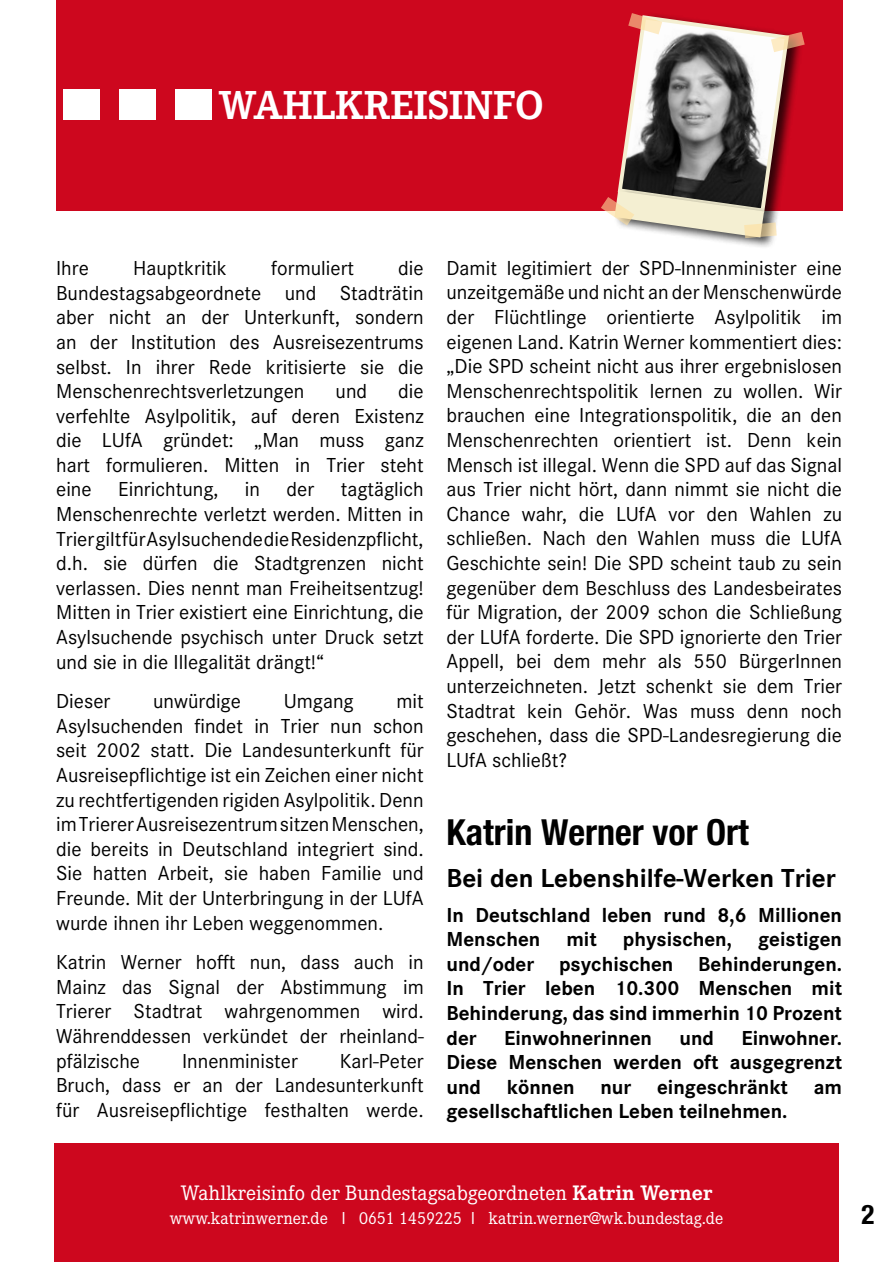
<style>
.page{position:relative;width:893px;height:1263px;background:#fff}
.page>*{position:absolute;margin:0;border:0;box-sizing:border-box;transform-origin:0 0}
.t1{font:700 206.7px "Corporate E";color:#fff;scale:1.18 1}
.t2{font:700 42px "Corporate E";color:#fff}
.t3{font:700 condensed 36px "Helvetica Neue";color:#000}
.t4{font:700 27px "Corporate S";color:#000}
.t5{font:700 condensed 27px "Helvetica Neue";color:#000}
.t6{font:21.75px "Corporate E";color:#fff}
.t7{font:21px/24.6px "Corporate S";color:#000;text-align:justify}
.t8{font:700 21px/24.6px "Corporate S";color:#000;text-align:justify}
.t9{font:18px "Corporate E";color:#fff}
.s1{font-weight:700}
.s2{font-family:"Corporate S"}
</style>
<div class="page">
<div style="left:54px;top:1144px;width:785px;height:118px;background:#cd071e"></div>
<div style="left:56px;top:0;width:786px;height:210px;background:#cd071e"></div>
<div style="left:614px;top:187px;width:164px;height:62px;background:#000;opacity:.75"></div>
<svg style="left:601px;top:13px;width:204px;height:225px"></svg>
<h1 class="t1" style="left:53px;top:-66px;width:145px">...</h1>
<h2 class="t2" style="left:219px;top:81px;width:326px">WAHLKREISINFO</h2>
<p class="t7" style="left:56px;top:256px;width:34px">Ihre</p>
<p class="t7" style="left:133px;top:256px;width:95px">Hauptkritik</p>
<p class="t7" style="left:271px;top:256px;width:84px">formuliert</p>
<p class="t7" style="left:56px;top:256px;width:369px;text-indent:342px">die Bundestagsabgeordnete und Stadträtin aber nicht an der Unterkunft, sondern an der Institution des Ausreisezentrums selbst. In ihrer Rede kritisierte sie die Menschenrechtsverletzungen</p>
<p class="t7" style="left:56px;top:379px;width:369px;text-indent:342px">die verfehlte Asylpolitik, auf deren Existenz die LUfA gründet: „Man muss ganz hart formulieren. Mitten in Trier steht eine</p>
<p class="t7" style="left:336px;top:379px;width:33px">und</p>
<p class="t7" style="left:56px;top:477px;width:369px;text-indent:285px">tagtäglich Menschenrechte verletzt werden. Mitten in Trier gilt für Asylsuchende die Residenzpflicht, d.h. sie dürfen die Stadtgrenzen nicht verlassen. Dies nennt man Freiheitsentzug!<br>Mitten in Trier existiert eine Einrichtung, die Asylsuchende psychisch unter Druck setzt und sie in die Illegalität drängt!“</p>
<p class="t7" style="left:56px;top:689px;width:56px">Dieser</p>
<p class="t7" style="left:153px;top:689px;width:89px">unwürdige</p>
<p class="t7" style="left:284px;top:689px;width:72px">Umgang</p>
<p class="t7" style="left:118px;top:477px;width:102px">Einrichtung,</p>
<p class="t7" style="left:245px;top:477px;width:17px">in</p>
<p class="t7" style="left:287px;top:477px;width:29px">der</p>
<p class="t7" style="left:56px;top:689px;width:369px;text-indent:340px">mit Asylsuchenden findet in Trier nun schon seit 2002 statt. Die Landesunterkunft für Ausreisepflichtige ist ein Zeichen einer nicht zu rechtfertigenden rigiden Asylpolitik. Denn im Trierer Ausreisezentrum sitzen Menschen, die bereits in Deutschland integriert sind.<br>Sie hatten Arbeit, sie haben Familie und Freunde. Mit der Unterbringung in der LUfA wurde ihnen ihr Leben weggenommen.</p>
<p class="t7" style="left:56px;top:950px;width:369px">Katrin Werner hofft nun, dass auch in Mainz das Signal der Abstimmung im Trierer Stadtrat wahrgenommen wird.<br>Währenddessen verkündet der rheinland&shy;pfälzische</p>
<p class="t7" style="left:182px;top:1048px;width:117px">Innenminister</p>
<p class="t7" style="left:56px;top:1048px;width:369px;text-indent:284px">Karl-Peter Bruch, dass er an der Landesunterkunft für Ausreisepflichtige festhalten werde.</p>
<p class="t7" style="left:446px;top:256px;width:397px">Damit legitimiert der SPD-Innenminister eine unzeitgemäße und nicht an der Menschenwürde der Flüchtlinge orientierte Asylpolitik im eigenen Land. Katrin Werner kommentiert dies: „Die SPD scheint nicht aus ihrer ergebnislosen Menschenrechtspolitik lernen zu wollen. Wir brauchen eine Integrationspolitik, die an den Menschenrechten orientiert ist. Denn kein Mensch ist illegal. Wenn die SPD auf das Signal aus Trier nicht hört, dann nimmt sie nicht die Chance wahr, die LUfA vor den Wahlen zu schließen. Nach den Wahlen muss die LUfA Geschichte sein! Die SPD scheint taub zu sein gegenüber dem Beschluss des Landesbeirates für Migration, der 2009 schon die Schließung der LUfA forderte. Die SPD ignorierte den Trier Appell, bei dem mehr als 550 BürgerInnen unterzeichneten. Jetzt schenkt sie dem Trier Stadtrat kein Gehör. Was muss denn noch geschehen, dass die SPD-Landesregierung die LUfA schließt?</p>
<h3 class="t3" style="left:446px;top:811px;width:304px">Katrin Werner vor Ort</h3>
<p class="t4" style="left:446px;top:862px;width:391px">Bei den Lebenshilfe-Werken Trier</p>
<p class="t8" style="left:446px;top:903px;width:397px">In Deutschland leben rund 8,6 Millionen Menschen mit physischen, geistigen und/oder psychischen Behinderungen.<br>In Trier leben 10.300 Menschen mit Behinderung, das sind immerhin 10 Prozent der</p>
<p class="t8" style="left:446px;top:1026px;width:397px;text-indent:295px">Einwohner.<br>Diese Menschen werden oft ausgegrenzt und können nur eingeschränkt am gesellschaftlichen Leben teilnehmen.</p>
<p class="t8" style="left:504px;top:1026px;width:149px">Einwohnerinnen</p>
<p class="t8" style="left:679px;top:1026px;width:36px">und</p>
<p class="t6" style="left:181px;top:1180px;width:533px">Wahlkreisinfo der Bundestagsabgeordneten <span class="s1">Katrin Werner</span></p>
<p class="t9" style="left:170px;top:1208px;width:555px">www.katrinwerner.de <span class="s2">I</span> 0651 1459225 <span class="s2">I</span> katrin.werner@wk.bundestag.de</p>
<p class="t5" style="left:861px;top:1198px;width:14px">2</p>
</div>
